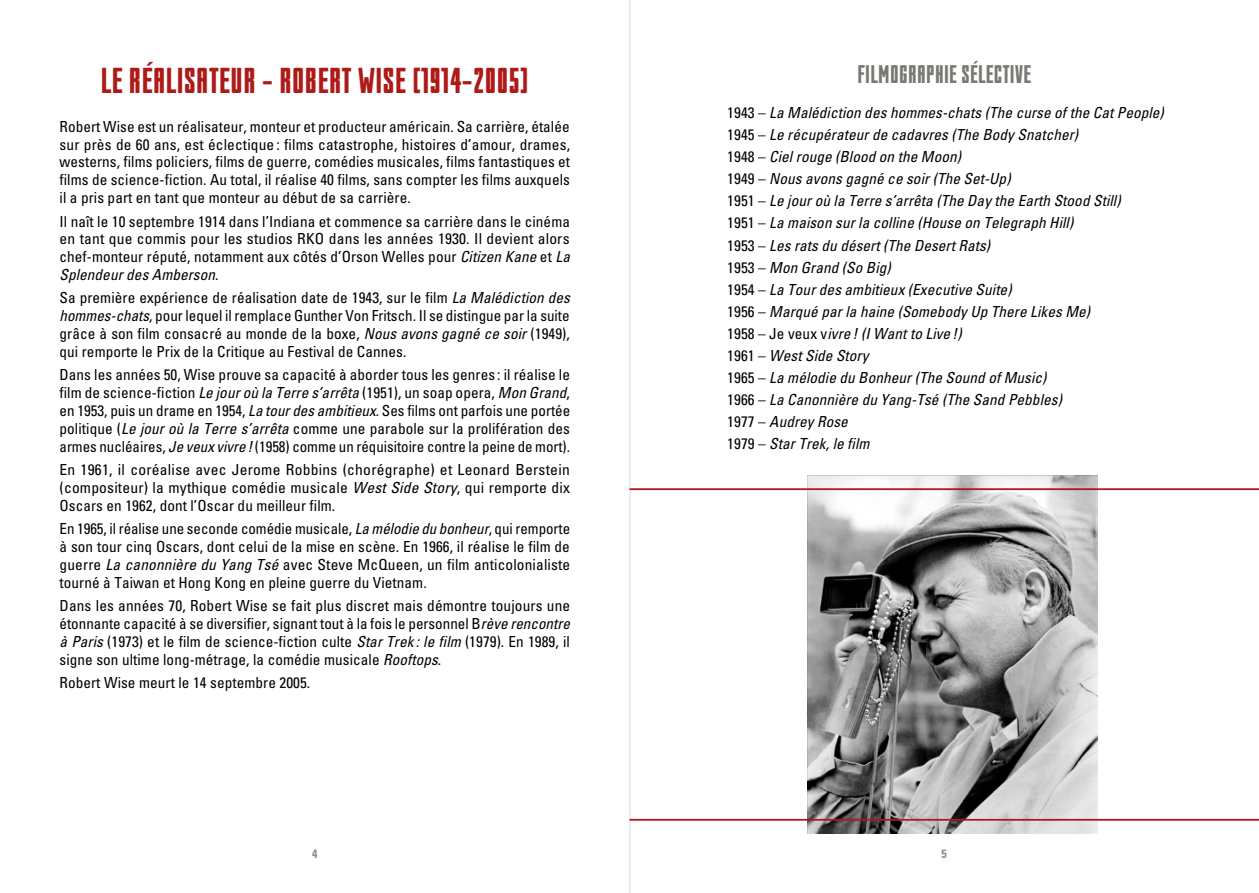
<style>
.page{position:relative;width:1259px;height:893px;background:#fff}
.page>*{position:absolute;margin:0;border:0;box-sizing:border-box;transform-origin:0 0}
.t1{font:36px "Bully";letter-spacing:.015em;color:#ad1a17}
.t2{font:25.5px "Bully";letter-spacing:.015em;color:#7a7872}
.t3{font:condensed 15.15px/17.9px "Univers LT Std";letter-spacing:.005em;color:#000;text-align:justify}
.t4{font:italic condensed 15.15px/22px "Univers LT Std";letter-spacing:.005em;color:#000}
.t5{font:700 condensed 12px "Univers LT Std";color:#8c8a84}
.s1{font-style:italic}
.s2{font-style:normal}
</style>
<div class="page">
<hr style="left:629px;top:0;width:1px;height:893px;background:#dadada">
<img style="left:807px;top:476px;width:290px;height:357px">
<hr style="left:629px;top:488px;width:630px;height:2px;background:#ad1a17">
<hr style="left:629px;top:819px;width:630px;height:2px;background:#ad1a17">
<h1 class="t1" style="left:101px;top:60px;width:429px">LE RÉALISATEUR - ROBERT WISE (1914-2005)</h1>
<p class="t3" style="left:60px;top:117px;width:512px">Robert Wise est un réalisateur, monteur et producteur américain. Sa carrière, étalée sur près de 60 ans, est éclectique : films catastrophe, histoires d’amour, drames, westerns, films policiers, films de guerre, comédies musicales, films fantastiques et films de science-fiction. Au total, il réalise 40 films, sans compter les films auxquels il a pris part en tant que monteur au début de sa carrière.</p>
<p class="t3" style="left:60px;top:212px;width:512px">Il naît le 10 septembre 1914 dans l’Indiana et commence sa carrière dans le cinéma en tant que commis pour les studios RKO dans les années 1930. Il devient alors chef-monteur réputé, notamment aux côtés d’Orson Welles pour <span class="s1">Citizen Kane</span> et <span class="s1">La Splendeur des Amberson</span>.</p>
<p class="t3" style="left:60px;top:289px;width:512px">Sa première expérience de réalisation date de 1943, sur le film <span class="s1">La Malédiction des hommes-chats</span>, pour lequel il remplace Gunther Von Fritsch. Il se distingue par la suite grâce à son film consacré au monde de la boxe, <span class="s1">Nous avons gagné ce soir</span> (1949), qui remporte le Prix de la Critique au Festival de Cannes.</p>
<p class="t3" style="left:60px;top:366px;width:512px">Dans les années 50, Wise prouve sa capacité à aborder tous les genres : il réalise le film de science-fiction <span class="s1">Le jour où la Terre s’arrêta</span> (1951), un soap opera, <span class="s1">Mon Grand</span>, en 1953, puis un drame en 1954, <span class="s1">La tour des ambitieux</span>. Ses films ont parfois une portée politique (<span class="s1">Le jour où la Terre s’arrêta</span> comme une parabole sur la prolifération des armes nucléaires, <span class="s1">Je veux vivre!</span> (1958) comme un réquisitoire contre la peine de mort).</p>
<p class="t3" style="left:60px;top:461px;width:512px">En 1961, il coréalise avec Jerome Robbins (chorégraphe) et Leonard Berstein (compositeur) la mythique comédie musicale <span class="s1">West Side Story</span>, qui remporte dix Oscars en 1962, dont l’Oscar du meilleur film.</p>
<p class="t3" style="left:60px;top:520px;width:512px">En 1965, il réalise une seconde comédie musicale, <span class="s1">La mélodie du bonheur</span>, qui remporte à son tour cinq Oscars, dont celui de la mise en scène. En 1966, il réalise le film de guerre <span class="s1">La canonnière du Yang Tsé</span> avec Steve McQueen, un film anticolonialiste tourné à Taiwan et Hong Kong en pleine guerre du Vietnam.</p>
<p class="t3" style="left:60px;top:597px;width:512px">Dans les années 70, Robert Wise se fait plus discret mais démontre toujours une étonnante capacité à se diversifier, signant tout à la fois le personnel B<span class="s1">rève rencontre à Paris</span> (1973) et le film de science-fiction culte <span class="s1">Star Trek : le film</span> (1979). En 1989, il signe son ultime long-métrage, la comédie musicale <span class="s1">Rooftops</span>.</p>
<p class="t3" style="left:60px;top:674px;width:250px">Robert Wise meurt le 14 septembre 2005.</p>
<h2 class="t2" style="left:857px;top:60px;width:175px">FILMOGRAPHIE SÉLECTIVE</h2>
<p class="t4" style="left:727px;top:101px;width:438px"><span class="s2">1943 –</span> La Malédiction des hommes-chats (The curse of the Cat People)<br><span class="s2">1945 –</span> Le récupérateur de cadavres (The Body Snatcher)<br><span class="s2">1948 –</span> Ciel rouge (Blood on the Moon)<br><span class="s2">1949 –</span> Nous avons gagné ce soir (The Set-Up)<br><span class="s2">1951 –</span> Le jour où la Terre s’arrêta (The Day the Earth Stood Still)<br><span class="s2">1951 –</span> La maison sur la colline (House on Telegraph Hill)<br><span class="s2">1953 –</span> Les rats du désert (The Desert Rats)<br><span class="s2">1953 –</span> Mon Grand (So Big)<br><span class="s2">1954 –</span> La Tour des ambitieux (Executive Suite)<br><span class="s2">1956 –</span> Marqué par la haine (Somebody Up There Likes Me)<br><span class="s2">1958 – Je veux v</span>ivre ! (I Want to Live !)<br><span class="s2">1961 –</span> West Side Story<br><span class="s2">1965 –</span> La mélodie du Bonheur (The Sound of Music)<br><span class="s2">1966 –</span> La Canonnière du Yang-Tsé (The Sand Pebbles)<br><span class="s2">1977 –</span> Audrey Rose<br><span class="s2">1979 –</span> Star Trek, le film</p>
<p class="t5" style="left:312px;top:846px;width:7px">4</p>
<p class="t5" style="left:941px;top:846px;width:7px">5</p>
</div>
